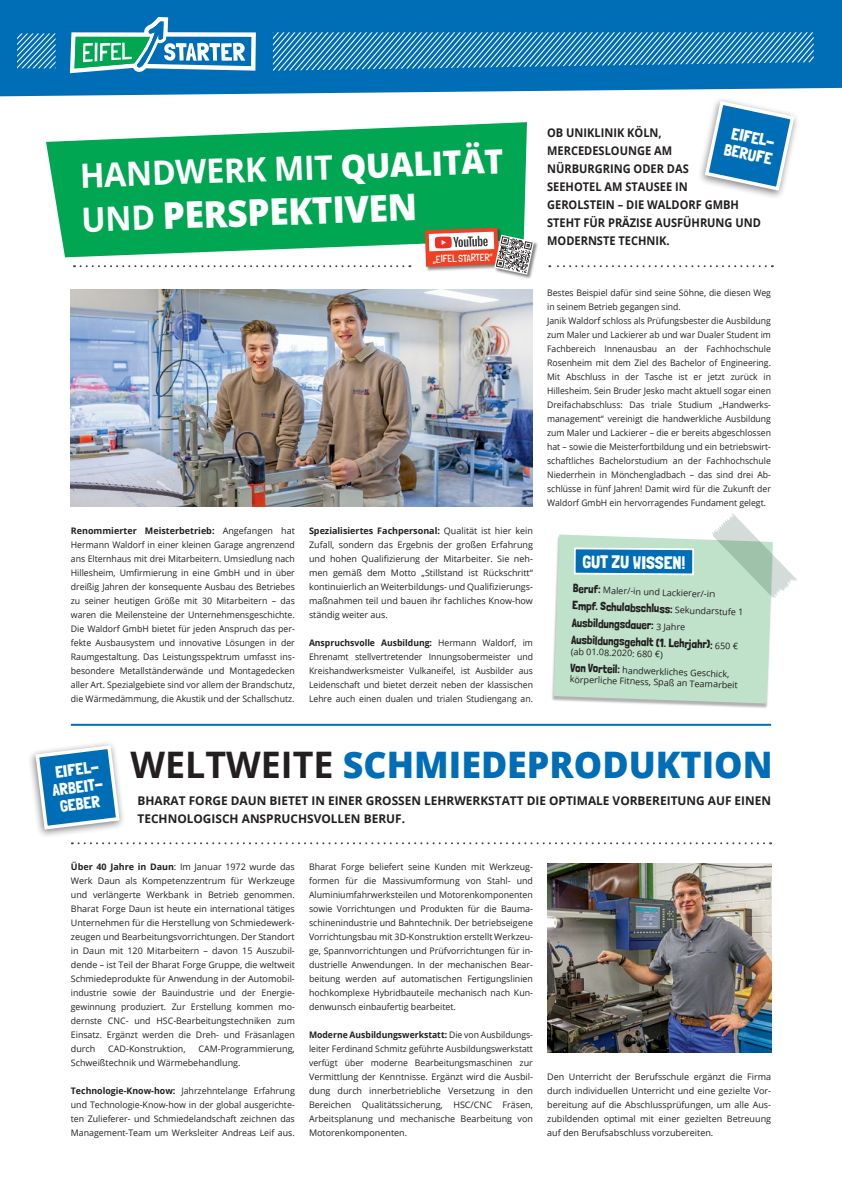
<style>
.page{position:relative;width:842px;height:1191px;background:#fff}
.page>*{position:absolute;margin:0;border:0;box-sizing:border-box;transform-origin:0 0}
.t1{font:800 36.8px "Open Sans";color:#fff;scale:.96 1}
.t2{font:800 36.6px "Open Sans";color:#006eb7}
.t3{font:700 33.6px "Open Sans";color:#fff;scale:.96 1}
.t4{font:18.1px "Londrina Solid";letter-spacing:-.005em;color:#fff}
.t5{font:16.5px/17.3px "Londrina Solid";color:#fff;text-align:center}
.t6{font:700 12px/18px "Open Sans";color:#231f20;scale:.92 1}
.t7{font:700 12px/18px "Open Sans";color:#231f20}
.t8{font:11.9px/17.1px "Londrina Solid";color:#231f20}
.t9{font:300 10.2px "Londrina Solid";color:#fff;scale:.93 1}
.t10{font:9px/14px "Open Sans";color:#231f20;text-align:justify}
.t11{font:9px/14px "Open Sans";color:#231f20;text-align:justify;scale:.96 1}
.s1{font-weight:800}
.s2{font-weight:700;font-size:33.6px}
.s3{font-weight:700}
.s4{font-family:"Londrina Solid";font-size:11.9px}
.s5{font-family:"Open Sans";font-size:9px}
.s6{font-weight:700;color:#231f20}
</style>
<div class="page">
<svg style="left:0;top:0;width:842px;height:96px;background:#1278bc"></svg>
<svg style="left:70px;top:17px;width:186px;height:56px"></svg>
<svg style="left:17px;top:33px;width:39px;height:35px"></svg>
<svg style="left:273px;top:32px;width:569px;height:43px;background:#3089c4"></svg>
<svg style="left:46px;top:122px;width:481px;height:135px;background:#22b268"></svg>
<svg style="left:74px;top:265px;width:329px;height:2px"></svg>
<hr style="left:71px;top:724px;width:700px;height:2px;background:#006eb7">
<div style="left:28px;top:740px;width:98px;height:98px;background:#231f20;opacity:.55"></div>
<svg style="left:34px;top:743px;width:88px;height:88px"></svg>
<svg style="left:72px;top:842px;width:692px;height:2px"></svg>
<img style="left:547px;top:863px;width:224px;height:189px">
<div style="left:424px;top:227px;width:115px;height:52px;background:#231f20;opacity:.55"></div>
<svg style="left:425px;top:228px;width:109px;height:46px"></svg>
<img style="left:71px;top:289px;width:462px;height:217px">
<div style="left:697px;top:96px;width:103px;height:104px;background:#231f20;opacity:.55"></div>
<svg style="left:703px;top:99px;width:93px;height:94px"></svg>
<svg style="left:549px;top:265px;width:217px;height:2px"></svg>
<div style="left:551px;top:535px;width:223px;height:173px;background:#231f20;opacity:.35"></div>
<img style="left:573px;top:703px;width:122px;height:350px">
<svg style="left:554px;top:513px;width:243px;height:190px"></svg>
<h3 class="t3" style="left:79px;top:152px;width:443px;rotate:-2deg">HANDWERK MIT <span class="s1">QUALITÄT</span></h3>
<h1 class="t1" style="left:80px;top:190px;width:351px;rotate:-2deg"><span class="s2">UND</span> PERSPEKTIVEN</h1>
<p class="t9" style="left:432px;top:253px;width:66px;rotate:-2deg">„EIFEL STARTER“</p>
<p class="t10" style="left:71px;top:523px;width:225px"><span class="s3">Renommierter Meisterbetrieb:</span> Angefangen hat Hermann Waldorf in einer kleinen Garage angrenzend ans Elternhaus mit drei Mitarbeitern. Umsiedlung nach Hillesheim, Umfirmierung in eine GmbH und in über dreißig Jahren der konsequente Ausbau des Betriebes zu seiner heutigen Größe mit 30 Mitarbeitern – das waren die Meilensteine der Unternehmensgeschichte.<br>Die Waldorf GmbH bietet für jeden Anspruch das per&shy;fekte Ausbausystem und innovative Lösungen in der Raumgestaltung. Das Leistungsspektrum umfasst ins&shy;besondere Metallständerwände und Montagedecken aller Art. Spezialgebiete sind vor allem der Brandschutz, die Wärmedämmung, die Akustik und der Schallschutz.</p>
<p class="t10" style="left:309px;top:523px;width:225px"><span class="s3">Spezialisiertes Fachpersonal:</span> Qualität ist hier kein Zufall, sondern das Ergebnis der großen Erfahrung und hohen Qualifizierung der Mitarbeiter. Sie neh&shy;men gemäß dem Motto „Stillstand ist Rückschritt“ kontinuierlich an Weiterbildungs- und Qualifizierungs&shy;maßnahmen teil und bauen ihr fachliches Know-how ständig weiter aus.</p>
<p class="t11" style="left:309px;top:635px;width:235px"><span class="s3">Anspruchsvolle Ausbildung:</span> Hermann Waldorf, im Ehrenamt stellvertretender Innungsobermeister und Kreishandwerksmeister Vulkaneifel, ist Ausbilder aus Leidenschaft und bietet derzeit neben der klassischen Lehre auch einen dualen und trialen Studiengang an.</p>
<h3 class="t6" style="left:547px;top:123px;width:234px">OB UNIKLINIK KÖLN,<br>MERCEDESLOUNGE AM<br>NÜRBURGRING ODER DAS<br>SEEHOTEL AM STAUSEE IN<br>GEROLSTEIN – DIE WALDORF GMBH<br>STEHT FÜR PRÄZISE AUSFÜHRUNG UND<br>MODERNSTE TECHNIK.</h3>
<h3 class="t5" style="left:730px;top:123px;width:50px;text-align:left;rotate:12deg">EIFEL-<br>BERUFE</h3>
<p class="t11" style="left:547px;top:285px;width:235px;text-align:left">Bestes Beispiel dafür sind seine Söhne, die diesen Weg in seinem Betrieb gegangen sind.<br>Janik Waldorf schloss als Prüfungsbester die Ausbildung zum Maler und Lackierer ab und war Dualer Student im Fachbereich Innenausbau an der Fachhochschule Rosenheim mit dem Ziel des Bachelor of Engineering.<br>Mit Abschluss in der Tasche ist er jetzt zurück in Hillesheim. Sein Bruder Jesko macht aktuell sogar einen Dreifachabschluss: Das triale Studium „Handwerks&shy;management“ vereinigt die handwerkliche Ausbildung zum Maler und Lackierer – die er bereits abgeschlossen hat – sowie die Meisterfortbildung und ein betriebswirt&shy;schaftliches Bachelorstudium an der Fachhochschule Niederrhein in Mönchengladbach – das sind drei Ab&shy;schlüsse in fünf Jahren! Damit wird für die Zukunft der Waldorf GmbH ein hervorragendes Fundament gelegt.</p>
<h3 class="t4" style="left:582px;top:551px;width:105px">GUT ZU WISSEN!</h3>
<p class="t10" style="left:573px;top:582px;width:143px;rotate:2deg"><span class="s4">Beruf:</span> Maler/-in und Lackierer/-in</p>
<h3 class="t8" style="left:573px;top:596px;width:173px;rotate:2deg">Empf. Schulabschluss: <span class="s5">Sekundarstufe 1<br></span>Ausbildungsdauer: <span class="s5">3 Jahre<br></span>Ausbildungsgehalt (1. Lehrjahr): <span class="s5">650 €</span></h3>
<p class="t10" style="left:571px;top:642px;width:161px;line-height:17.1px;rotate:2deg">(ab 01.08.2020: 680 €)<br><span class="s4">Von Vorteil:</span> handwerkliches Geschick,</p>
<p class="t10" style="left:570px;top:672px;width:169px;rotate:2deg">körperliche Fitness, Spaß an Teamarbeit</p>
<h3 class="t5" style="left:49px;top:764px;width:52px;rotate:-7deg">EIFEL-<br>ARBEIT-<br>GEBER</h3>
<h2 class="t2" style="left:130px;top:737px;width:644px"><span class="s6">WELTWEITE</span> SCHMIEDEPRODUKTION</h2>
<h3 class="t7" style="left:137px;top:791px;width:635px">BHARAT FORGE DAUN BIETET IN EINER GROSSEN LEHRWERKSTATT DIE OPTIMALE VORBEREITUNG AUF EINEN<br>TECHNOLOGISCH ANSPRUCHSVOLLEN BERUF.</h3>
<p class="t10" style="left:71px;top:859px;width:225px"><span class="s3">Über 40 Jahre in Daun</span>: Im Januar 1972 wurde das Werk Daun als Kompetenzzentrum für Werkzeuge und verlängerte Werkbank in Betrieb genommen.<br>Bharat Forge Daun ist heute ein international tätiges Unternehmen für die Herstellung von Schmiedewerk&shy;zeugen und Bearbeitungsvorrichtungen. Der Standort in Daun mit 120 Mitarbeitern – davon 15 Auszubil&shy;dende – ist Teil der Bharat Forge Gruppe, die weltweit Schmiedeprodukte für Anwendung in der Automobil&shy;industrie sowie der Bauindustrie und der Energie&shy;gewinnung produziert. Zur Erstellung kommen mo&shy;dernste CNC- und HSC-Bearbeitungstechniken zum Einsatz. Ergänzt werden die Dreh- und Fräsanlagen durch</p>
<p class="t10" style="left:108px;top:1041px;width:79px">CAD-Konstruktion,</p>
<p class="t10" style="left:71px;top:1041px;width:225px;text-indent:127px">CAM-Programmierung,<br>Schweißtechnik und Wärmebehandlung.</p>
<p class="t10" style="left:71px;top:1083px;width:225px"><span class="s3">Technologie-Know-how:</span> Jahrzehntelange Erfahrung und Technologie-Know-how in der global ausgerichte&shy;ten Zulieferer- und Schmiedelandschaft zeichnen das Management-Team um Werksleiter Andreas Leif aus.</p>
<p class="t10" style="left:309px;top:859px;width:225px">Bharat Forge beliefert seine Kunden mit Werkzeug&shy;formen für die Massivumformung von Stahl- und Aluminiumfahrwerksteilen und Motorenkomponenten sowie Vorrichtungen und Produkten für die Bauma&shy;schinenindustrie und Bahntechnik. Der betriebseigene Vorrichtungsbau mit 3D-Konstruktion erstellt Werkzeu&shy;ge, Spannvorrichtungen und Prüfvorrichtungen für in&shy;dustrielle Anwendungen. In der mechanischen Bear&shy;beitung werden auf automatischen Fertigungslinien hochkomplexe Hybridbauteile mechanisch nach Kun&shy;denwunsch einbaufertig bearbeitet.</p>
<p class="t11" style="left:309px;top:1027px;width:235px"><span class="s3">Moderne Ausbildungswerkstatt:</span> Die von Ausbildungs&shy;leiter Ferdinand Schmitz geführte Ausbildungswerkstatt verfügt über moderne Bearbeitungsmaschinen zur Vermittlung der Kenntnisse. Ergänzt wird die Ausbil&shy;dung durch innerbetriebliche Versetzung in den Bereichen Qualitätssicherung, HSC/CNC Fräsen, Arbeitsplanung und mechanische Bearbeitung von Motorenkomponenten.</p>
<p class="t10" style="left:547px;top:1069px;width:225px">Den Unterricht der Berufsschule ergänzt die Firma durch individuellen Unterricht und eine gezielte Vor&shy;bereitung auf die Abschlussprüfungen, um alle Aus&shy;zubildenden optimal mit einer gezielten Betreuung auf den Berufsabschluss vorzubereiten.</p>
</div>
